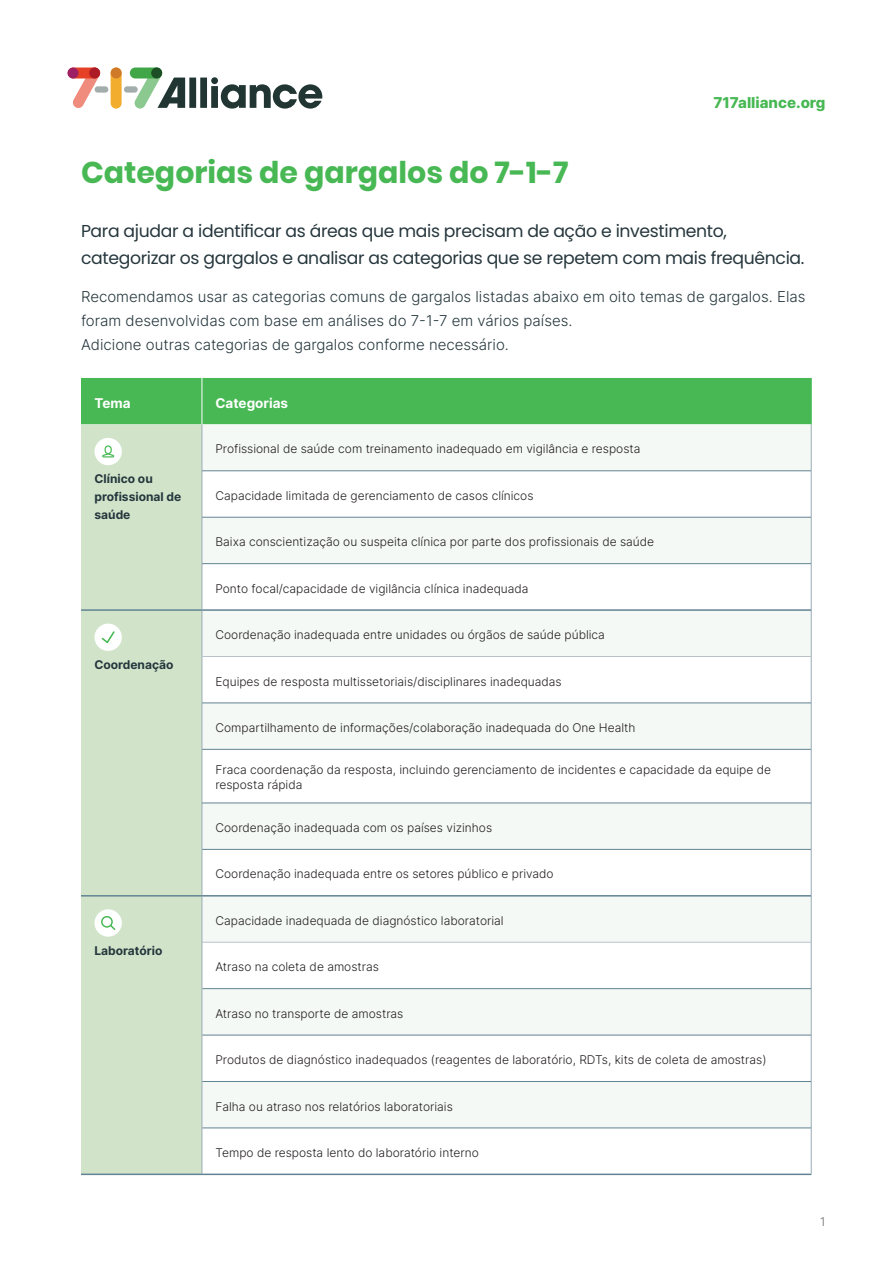
<style>
.page{position:relative;width:893px;height:1263px;background:#fff}
.page>*{position:absolute;margin:0;border:0;box-sizing:border-box;transform-origin:0 0}
.t1{font:700 30px "Poppins";color:#47b853}
.t2{font:17.25px/27px "Poppins";letter-spacing:-.02em;color:#26373d}
.body_copy{font:300 15px/24px "Inter";color:#26373d}
.t3{font:800 15px "Inter";color:#47b853}
.Table_Heading{font:700 13.5px "Inter";color:#fff}
.RTSL_Table_Body_Copy{font:300 12px/15px "Inter";color:#231f20}
.Table_Subheading{font:700 12px/18px "Inter";color:#26373d}
.t4{font:300 12px "Inter";color:#6c6d70}
</style>
<div class="page">
<div style="left:111px;top:68px;width:11px;height:41px;background:#f2ad2e;border-radius:5px"></div>
<div style="left:111px;top:68px;width:11px;height:10px;background:#cf7a29;border-radius:50%"></div>
<svg style="left:72px;top:68px;width:29px;height:40px"></svg>
<div style="left:68px;top:68px;width:32px;height:10px;background:#e64026;border-radius:5px"></div>
<div style="left:89px;top:68px;width:11px;height:10px;background:#ad1c26;border-radius:50%"></div>
<div style="left:67px;top:68px;width:11px;height:10px;background:#9e1f63;border-radius:50%"></div>
<div style="left:130px;top:68px;width:32px;height:10px;background:#40a647;border-radius:5px"></div>
<svg style="left:134px;top:68px;width:188px;height:41px"></svg>
<div style="left:95px;top:86px;width:13px;height:7px;background:#a3adab;border-radius:3px"></div>
<div style="left:124px;top:86px;width:14px;height:7px;background:#a3adab;border-radius:3px"></div>
<div style="left:81px;top:378px;width:730px;height:46px;background:#47b853"></div>
<div style="left:81px;top:424px;width:121px;height:749px;background:#d1e4ca"></div>
<div style="left:203px;top:424px;width:608px;height:46px;background:#f4f9f5"></div>
<svg style="left:203px;top:471px;width:608px;height:702px"></svg>
<hr style="left:811px;top:424px;width:1px;height:47px;background:#9aabb6">
<hr style="left:811px;top:471px;width:1px;height:46px;background:#9aabb6">
<hr style="left:811px;top:517px;width:1px;height:47px;background:#9aabb6">
<hr style="left:811px;top:564px;width:1px;height:46px;background:#9aabb6">
<hr style="left:811px;top:610px;width:1px;height:46px;background:#9aabb6">
<hr style="left:811px;top:656px;width:1px;height:47px;background:#9aabb6">
<hr style="left:811px;top:703px;width:1px;height:46px;background:#9aabb6">
<hr style="left:811px;top:749px;width:1px;height:54px;background:#9aabb6">
<hr style="left:811px;top:803px;width:1px;height:46px;background:#9aabb6">
<hr style="left:811px;top:849px;width:1px;height:47px;background:#9aabb6">
<hr style="left:811px;top:896px;width:1px;height:46px;background:#9aabb6">
<hr style="left:811px;top:942px;width:1px;height:47px;background:#9aabb6">
<hr style="left:811px;top:989px;width:1px;height:46px;background:#9aabb6">
<hr style="left:811px;top:1035px;width:1px;height:46px;background:#9aabb6">
<hr style="left:811px;top:1081px;width:1px;height:47px;background:#9aabb6">
<hr style="left:811px;top:1128px;width:1px;height:45px;background:#9aabb6">
<hr style="left:202px;top:378px;width:1px;height:46px;background:#fff">
<hr style="left:202px;top:609px;width:609px;height:2px;background:#628393">
<hr style="left:202px;top:895px;width:609px;height:1px;background:#628393">
<hr style="left:202px;top:1173px;width:609px;height:2px;background:#628393">
<hr style="left:202px;top:424px;width:1px;height:47px;background:#9aabb6">
<hr style="left:202px;top:471px;width:1px;height:46px;background:#9aabb6">
<hr style="left:202px;top:517px;width:1px;height:47px;background:#9aabb6">
<hr style="left:202px;top:564px;width:1px;height:45px;background:#9aabb6">
<hr style="left:81px;top:609px;width:121px;height:2px;background:#628393">
<hr style="left:202px;top:611px;width:1px;height:45px;background:#9aabb6">
<hr style="left:202px;top:656px;width:1px;height:47px;background:#9aabb6">
<hr style="left:202px;top:703px;width:1px;height:46px;background:#9aabb6">
<hr style="left:202px;top:749px;width:1px;height:54px;background:#9aabb6">
<hr style="left:202px;top:803px;width:1px;height:46px;background:#9aabb6">
<hr style="left:202px;top:849px;width:1px;height:46px;background:#9aabb6">
<hr style="left:202px;top:470px;width:609px;height:1px;background:#628393">
<hr style="left:202px;top:517px;width:609px;height:1px;background:#628393">
<hr style="left:202px;top:563px;width:609px;height:1px;background:#628393">
<hr style="left:202px;top:656px;width:609px;height:1px;background:#b8c2ca">
<hr style="left:202px;top:703px;width:609px;height:1px;background:#628393">
<hr style="left:202px;top:749px;width:609px;height:1px;background:#628393">
<hr style="left:202px;top:803px;width:609px;height:1px;background:#628393">
<hr style="left:202px;top:849px;width:609px;height:1px;background:#628393">
<hr style="left:202px;top:942px;width:609px;height:1px;background:#b8c2ca">
<hr style="left:202px;top:988px;width:609px;height:1px;background:#628393">
<hr style="left:202px;top:1035px;width:609px;height:1px;background:#628393">
<hr style="left:202px;top:1081px;width:609px;height:1px;background:#628393">
<hr style="left:202px;top:1128px;width:609px;height:1px;background:#628393">
<hr style="left:202px;top:896px;width:1px;height:46px;background:#9aabb6">
<hr style="left:202px;top:942px;width:1px;height:47px;background:#9aabb6">
<hr style="left:202px;top:989px;width:1px;height:46px;background:#9aabb6">
<hr style="left:202px;top:1035px;width:1px;height:46px;background:#9aabb6">
<hr style="left:202px;top:1081px;width:1px;height:47px;background:#9aabb6">
<hr style="left:202px;top:1128px;width:1px;height:45px;background:#9aabb6">
<hr style="left:81px;top:1173px;width:121px;height:2px;background:#628393">
<hr style="left:81px;top:895px;width:121px;height:1px;background:#628393">
<hr style="left:811px;top:378px;width:1px;height:46px;background:#47b853">
<div style="left:94px;top:438px;width:28px;height:27px;background:#fff;border-radius:50%"></div>
<svg style="left:102px;top:445px;width:12px;height:12px"></svg>
<div style="left:94px;top:623px;width:28px;height:28px;background:#fff;border-radius:50%"></div>
<svg style="left:102px;top:631px;width:13px;height:12px"></svg>
<div style="left:94px;top:909px;width:28px;height:28px;background:#fff;border-radius:50%"></div>
<svg style="left:101px;top:916px;width:14px;height:14px"></svg>
<p class="t3" style="left:713px;top:91px;width:114px">717alliance.org</p>
<p class="t1" style="left:81px;top:155px;width:489px">Categorias de gargalos do 7-1-7</p>
<p class="t2" style="left:81px;top:218px;width:725px">Para ajudar a identificar as áreas que mais precisam de ação e investimento, categorizar os gargalos e analisar as categorias que se repetem com mais frequência.</p>
<p class="body_copy" style="left:81px;top:284px;width:726px">Recomendamos usar as categorias comuns de gargalos listadas abaixo em oito temas de gargalos. Elas foram desenvolvidas com base em análises do 7-1-7 em vários países.<br>Adicione outras categorias de gargalos conforme necessário.</p>
<p class="Table_Heading" style="left:94px;top:393px;width:38px">Tema</p>
<p class="Table_Heading" style="left:215px;top:393px;width:74px">Categorias</p>
<p class="Table_Subheading" style="left:94px;top:470px;width:88px">Clínico ou profissional de saúde</p>
<p class="Table_Subheading" style="left:94px;top:655px;width:80px">Coordenação</p>
<p class="Table_Subheading" style="left:94px;top:941px;width:69px">Laboratório</p>
<p class="RTSL_Table_Body_Copy" style="left:215px;top:441px;width:427px">Profissional de saúde com treinamento inadequado em vigilância e resposta</p>
<p class="RTSL_Table_Body_Copy" style="left:215px;top:488px;width:320px">Capacidade limitada de gerenciamento de casos clínicos</p>
<p class="RTSL_Table_Body_Copy" style="left:215px;top:534px;width:440px">Baixa conscientização ou suspeita clínica por parte dos profissionais de saúde</p>
<p class="RTSL_Table_Body_Copy" style="left:215px;top:580px;width:314px">Ponto focal/capacidade de vigilância clínica inadequada</p>
<p class="RTSL_Table_Body_Copy" style="left:215px;top:627px;width:391px">Coordenação inadequada entre unidades ou órgãos de saúde pública</p>
<p class="RTSL_Table_Body_Copy" style="left:215px;top:673px;width:348px">Equipes de resposta multissetoriais/disciplinares inadequadas</p>
<p class="RTSL_Table_Body_Copy" style="left:215px;top:720px;width:422px">Compartilhamento de informações/colaboração inadequada do One Health</p>
<p class="RTSL_Table_Body_Copy" style="left:215px;top:762px;width:557px">Fraca coordenação da resposta, incluindo gerenciamento de incidentes e capacidade da equipe de resposta rápida</p>
<p class="RTSL_Table_Body_Copy" style="left:215px;top:820px;width:278px">Coordenação inadequada com os países vizinhos</p>
<p class="RTSL_Table_Body_Copy" style="left:215px;top:866px;width:340px">Coordenação inadequada entre os setores público e privado</p>
<p class="RTSL_Table_Body_Copy" style="left:215px;top:913px;width:290px">Capacidade inadequada de diagnóstico laboratorial</p>
<p class="RTSL_Table_Body_Copy" style="left:215px;top:959px;width:165px">Atraso na coleta de amostras</p>
<p class="RTSL_Table_Body_Copy" style="left:215px;top:1005px;width:189px">Atraso no transporte de amostras</p>
<p class="RTSL_Table_Body_Copy" style="left:215px;top:1052px;width:552px">Produtos de diagnóstico inadequados (reagentes de laboratório, RDTs, kits de coleta de amostras)</p>
<p class="RTSL_Table_Body_Copy" style="left:215px;top:1098px;width:239px">Falha ou atraso nos relatórios laboratoriais</p>
<p class="RTSL_Table_Body_Copy" style="left:215px;top:1145px;width:265px">Tempo de resposta lento do laboratório interno</p>
<p class="t4" style="left:820px;top:1213px;width:7px">1</p>
</div>
